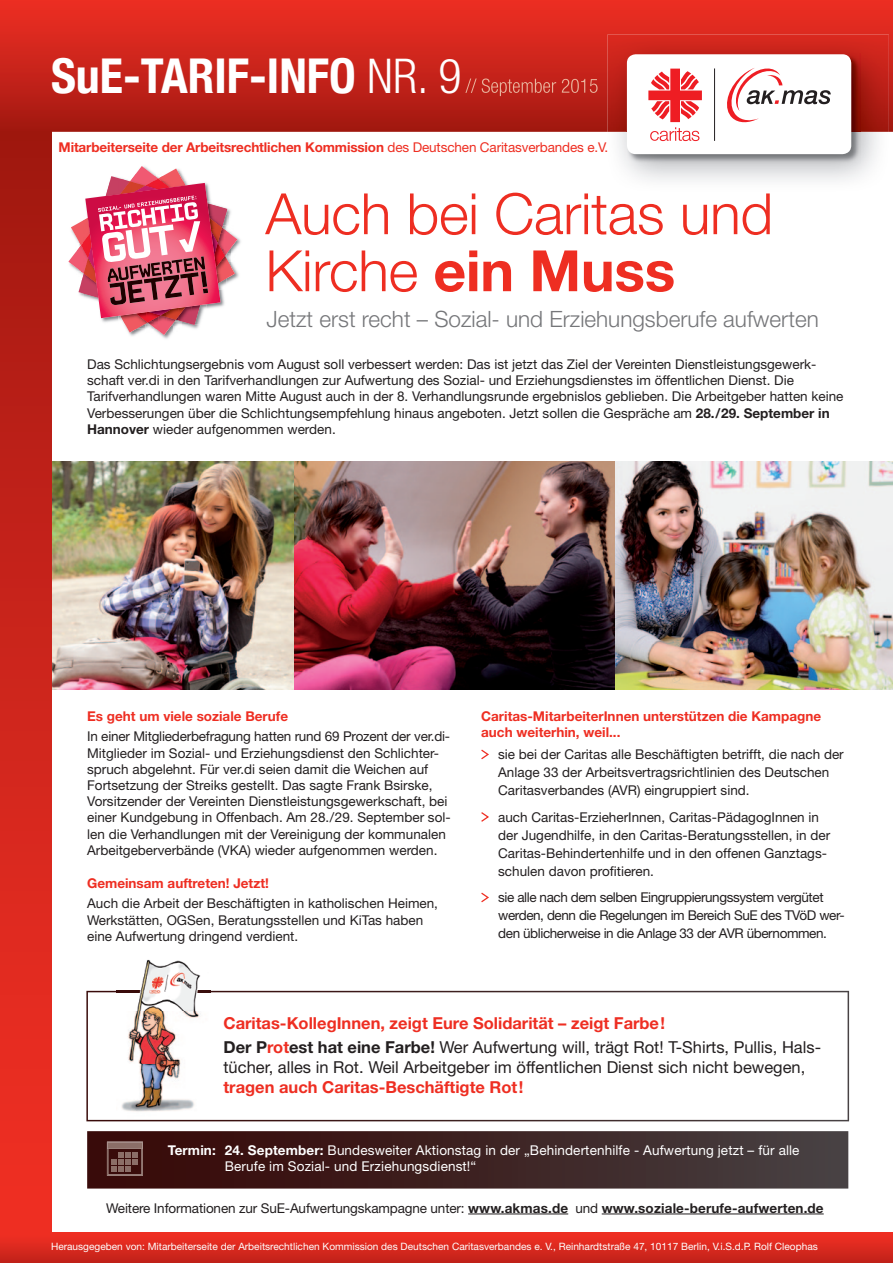
<style>
.page{position:relative;width:893px;height:1263px;background:#fff}
.page>*{position:absolute;margin:0;border:0;box-sizing:border-box;transform-origin:0 0}
.t1{font:300 57px/57px "Helvetica Neue LT Std";letter-spacing:-.005em;color:#ee2e22}
.t2{font:700 condensed 48px "Helvetica Neue";color:#fff}
.t3{font:300 22.5px "Helvetica Neue LT Std";color:#757679}
.t4{font:300 condensed 19.5px "Helvetica Neue LT Std";color:#fff}
.t5{font:700 16.5px/24px "Helvetica Neue LT Std";color:#ee2e22}
.t6{font:16.5px "Helvetica Neue LT Std";color:#231f20}
.t7{font:13.5px/16.2px "Helvetica Neue LT Std";color:#231f20}
.t8{font:700 13.5px/16.2px "Helvetica Neue LT Std";color:#ee2e22}
.t9{font:13.5px/18px "Helvetica Neue LT Std";letter-spacing:-.03em;color:#231f20}
.t10{font:13.5px/16.2px "Helvetica Neue LT Std";letter-spacing:.01em;color:#fff}
.t11{font:10.2px "Helvetica Neue LT Std";color:#fff}
.s1{font-family:"Helvetica Neue LT Std";font-weight:300}
.s2{font-weight:400}
.s3{font-weight:700}
.s4{color:#231f20}
.s5{font-weight:400;color:#231f20}
</style>
<div class="page">
<img style="left:614px;top:461px;width:279px;height:228px">
<img style="left:51px;top:461px;width:243px;height:228px">
<img style="left:294px;top:461px;width:320px;height:228px">
<div style="left:0;top:128px;width:51px;height:1105px;background:linear-gradient(to bottom,#a21811,#f53025)"></div>
<svg style="left:0;top:0;width:893px;height:132px;background:#cc251b"></svg>
<img style="left:607px;top:35px;width:282px;height:146px">
<img style="left:626px;top:54px;width:234px;height:109px">
<div style="left:627px;top:54px;width:224px;height:100px;background:#fff;border-radius:9px"></div>
<svg style="left:727px;top:68px;width:104px;height:55px"></svg>
<svg style="left:648px;top:69px;width:54px;height:72px"></svg>
<hr style="left:714px;top:68px;width:1px;height:73px;background:#231f20">
<svg style="left:0;top:1232px;width:893px;height:31px;background:#d9281e"></svg>
<svg style="left:481px;top:749px;width:8px;height:11px"></svg>
<svg style="left:481px;top:812px;width:8px;height:10px"></svg>
<svg style="left:481px;top:892px;width:8px;height:11px"></svg>
<div style="left:465px;top:79px;width:133px;height:17px;background:#be2019"></div>
<hr style="left:468px;top:1213px;width:100px;height:1px;background:#231f20">
<hr style="left:602px;top:1213px;width:222px;height:1px;background:#231f20">
<svg style="left:87px;top:1131px;width:761px;height:57px;background:#402525"></svg>
<svg style="left:86px;top:991px;width:763px;height:130px"></svg>
<img style="left:117px;top:959px;width:94px;height:159px">
<img style="left:117px;top:991px;width:94px;height:1px">
<svg style="left:68px;top:166px;width:173px;height:173px"></svg>
<h2 class="t2" style="left:51px;top:36px;width:412px">SuE-TARIF-INFO <span class="s1">NR. 9</span></h2>
<h3 class="t4" style="left:466px;top:75px;width:134px">// September 2015</h3>
<p class="t8" style="left:59px;top:139px;width:551px">Mitarbeiterseite der Arbeitsrechtlichen Kommission <span class="s2">des Deutschen Caritasverbandes e.V.</span></p>
<h1 class="t1" style="left:265px;top:184px;width:509px">Auch bei Caritas und<br>Kirche <span class="s3">ein Muss</span></h1>
<h3 class="t3" style="left:266px;top:305px;width:554px">Jetzt erst recht – Sozial- und Erziehungsberufe aufwerten</h3>
<p class="t7" style="left:87px;top:356px;width:758px">Das Schlichtungsergebnis vom August soll verbessert werden: Das ist jetzt das Ziel der Vereinten Dienstleistungsgewerk&shy;schaft ver.di in den Tarifverhandlungen zur Aufwertung des Sozial- und Erziehungsdienstes im öffentlichen Dienst. Die Tarifverhandlungen waren Mitte August auch in der 8. Verhandlungsrunde ergebnislos geblieben. Die Arbeitgeber hatten keine Verbesserungen über die Schlichtungsempfehlung hinaus angeboten. Jetzt sollen die Gespräche am <span class="s3">28./29. September in Hannover</span> wieder aufgenommen werden.</p>
<p class="t8" style="left:87px;top:708px;width:202px">Es geht um viele soziale Berufe</p>
<p class="t7" style="left:87px;top:728px;width:365px">In einer Mitgliederbefragung hatten rund 69 Prozent der ver.di-Mitglieder im Sozial- und Erziehungsdienst den Schlichter&shy;spruch abgelehnt. Für ver.di seien damit die Weichen auf Fortsetzung der Streiks gestellt. Das sagte Frank Bsirske, Vorsitzender der Vereinten Dienstleistungsgewerkschaft, bei einer Kundgebung in Offenbach. Am 28./29. September sol&shy;len die Verhandlungen mit der Vereinigung der kommunalen Arbeitgeberverbände (VKA) wieder aufgenommen werden.</p>
<p class="t8" style="left:87px;top:875px;width:183px">Gemeinsam auftreten! Jetzt!</p>
<p class="t7" style="left:87px;top:895px;width:352px">Auch die Arbeit der Beschäftigten in katholischen Heimen,<br>Werkstätten, OGSen, Beratungsstellen und KiTas haben eine Aufwertung dringend verdient.</p>
<p class="t8" style="left:481px;top:708px;width:341px">Caritas-MitarbeiterInnen unterstützen die Kampagne auch weiterhin, weil...</p>
<p class="t7" style="left:498px;top:745px;width:347px;line-height:18px">sie bei der Caritas alle Beschäftigten betrifft, die nach der<br>Anlage 33 der Arbeitsvertragsrichtlinien des Deutschen<br>Caritasverbandes (AVR) eingruppiert sind.</p>
<p class="t7" style="left:498px;top:808px;width:334px;line-height:18px">auch Caritas-ErzieherInnen, Caritas-PädagogInnen in der Jugendhilfe, in den Caritas-Beratungsstellen, in der Caritas-Behindertenhilfe und in den offenen Ganztags&shy;schulen davon profitieren.</p>
<p class="t9" style="left:498px;top:888px;width:348px">sie alle nach dem selben Eingruppierungssystem vergütet werden, denn die Regelungen im Bereich SuE des TVöD wer&shy;den üblicherweise in die Anlage 33 der AVR übernommen.</p>
<p class="t5" style="left:223px;top:1011px;width:599px">Caritas-KollegInnen, zeigt Eure Solidarität – zeigt Farbe!<br><span class="s4">Der P</span>rot<span class="s4">est hat eine Farbe!</span> <span class="s5">Wer Aufwertung will, trägt Rot! T-Shirts, Pullis, Hals-</span></p>
<p class="t6" style="left:223px;top:1057px;width:583px">tücher, alles in Rot. Weil Arbeitgeber im öffentlichen Dienst sich nicht bewegen,</p>
<p class="t5" style="left:223px;top:1074px;width:301px">tragen auch Caritas-Beschäftigte Rot!</p>
<p class="t10" style="left:225px;top:1142px;width:576px;text-indent:-57px"><span class="s3">Termin: 24. September:</span> Bundesweiter Aktionstag in der „Behindertenhilfe - Aufwertung jetzt – für alle<br>Berufe im Sozial- und Erziehungsdienst!“</p>
<p class="t7" style="left:106px;top:1199px;width:719px">Weitere Informationen zur SuE-Aufwertungskampagne unter: <span class="s3">www.akmas.de</span> und <span class="s3">www.soziale-berufe-aufwerten.de</span></p>
<p class="t11" style="left:51px;top:1240px;width:768px">Herausgegeben von: Mitarbeiterseite der Arbeitsrechtlichen Kommission des Deutschen Caritasverbandes e. V., Reinhardtstraße 47, 10117 Berlin, V.i.S.d.P. Rolf Cleophas</p>
</div>
